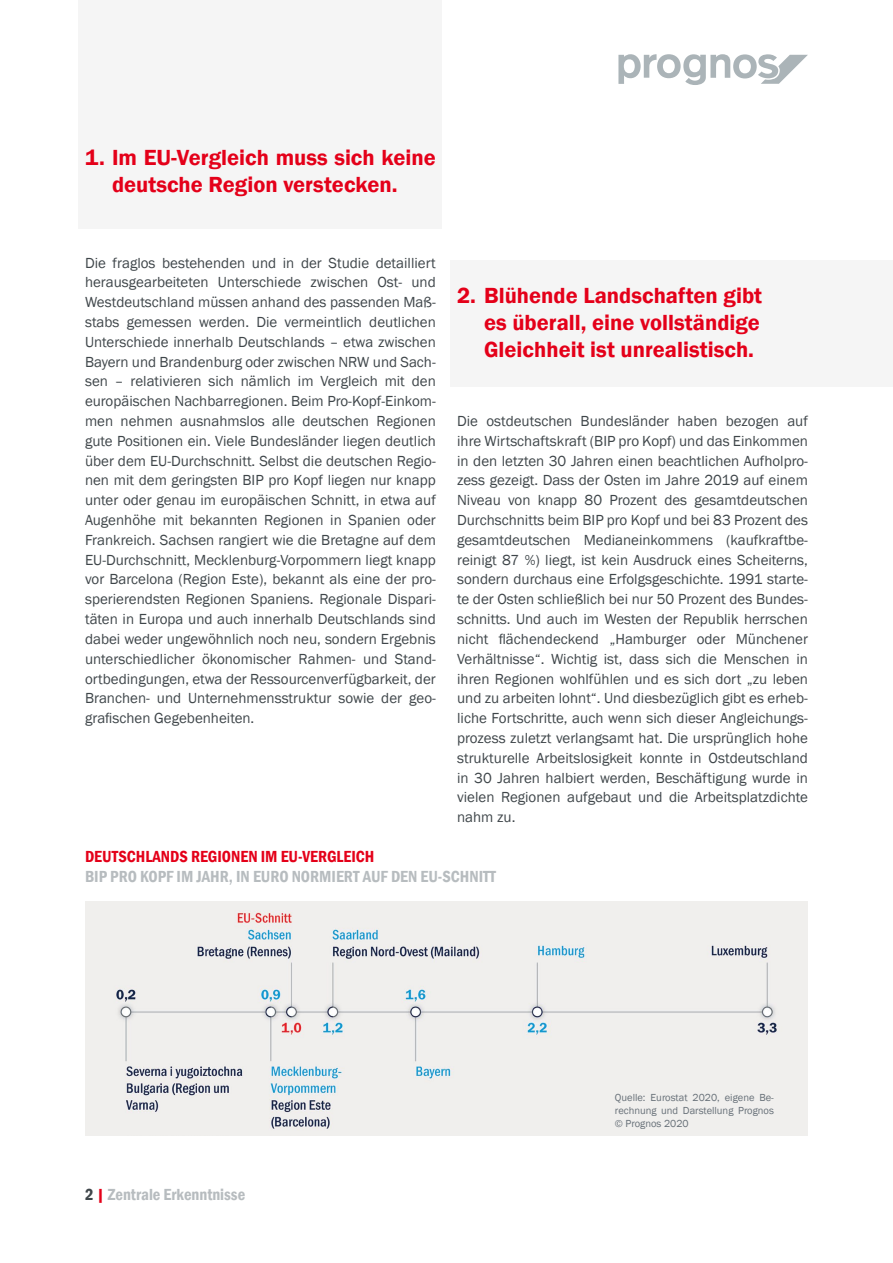
<style>
.page{position:relative;width:893px;height:1263px;background:#fff}
.page>*{position:absolute;margin:0;border:0;box-sizing:border-box;transform-origin:0 0}
.t1{font:600 22.5px/27px "Franklin Gothic";color:#e40019;text-align:center}
.t2{font:600 condensed 16.5px "Franklin Gothic";color:#b7bcbf}
.t3{font:600 condensed 16.5px "Franklin Gothic";color:#e40019}
.t4{font:15px/19.8px "Franklin Gothic";color:#3f464a;text-align:justify}
.t5{font:10.5px/12.6px "Franklin Gothic";color:#666f77;text-align:justify}
.s1{color:#3f464a}
.s2{color:#e40019}
</style>
<div class="page">
<div style="left:79px;top:0;width:363px;height:228px;background:#f5f5f5"></div>
<div style="left:451px;top:260px;width:442px;height:126px;background:#f5f5f5"></div>
<svg style="left:618px;top:54px;width:190px;height:31px"></svg>
<img style="left:85px;top:901px;width:723px;height:234px">
<p class="t1" style="left:85px;top:144px;width:352px">1. Im EU-Vergleich muss sich keine deutsche Region verstecken.</p>
<p class="t4" style="left:85px;top:253px;width:352px">Die fraglos bestehenden und in der Studie detailliert herausgearbeiteten Unterschiede zwischen Ost- und Westdeutschland müssen anhand des passenden Maß&shy;stabs gemessen werden. Die vermeintlich deutlichen Unterschiede innerhalb Deutschlands – etwa zwischen Bayern und Brandenburg oder zwischen NRW und Sach&shy;sen – relativieren sich nämlich im Vergleich mit den europäischen Nachbarregionen. Beim Pro-Kopf-Einkom&shy;men nehmen ausnahmslos alle deutschen Regionen gute Positionen ein. Viele Bundesländer liegen deutlich über dem EU-Durchschnitt. Selbst die deutschen Regio&shy;nen mit dem geringsten BIP pro Kopf liegen nur knapp unter oder genau im europäischen Schnitt, in etwa auf Augenhöhe mit bekannten Regionen in Spanien oder Frankreich. Sachsen rangiert wie die Bretagne auf dem EU-Durchschnitt, Mecklenburg-Vorpommern liegt knapp vor Barcelona (Region Este), bekannt als eine der pro&shy;sperierendsten Regionen Spaniens. Regionale Dispari&shy;täten in Europa und auch innerhalb Deutschlands sind dabei weder ungewöhnlich noch neu, sondern Ergebnis unterschiedlicher ökonomischer Rahmen- und Stand&shy;ortbedingungen, etwa der Ressourcenverfügbarkeit, der Branchen- und Unternehmensstruktur sowie der geo&shy;grafischen Gegebenheiten.</p>
<p class="t1" style="left:484px;top:282px;width:280px;text-align:justify;text-indent:-27px">2. Blühende Landschaften gibt es überall, eine vollständige Gleichheit ist unrealistisch.</p>
<p class="t4" style="left:457px;top:411px;width:352px">Die ostdeutschen Bundesländer haben bezogen auf ihre Wirtschaftskraft (BIP pro Kopf) und das Einkommen in den letzten 30 Jahren einen beachtlichen Aufholpro&shy;zess gezeigt. Dass der Osten im Jahre 2019 auf einem Niveau von knapp 80 Prozent des gesamtdeutschen Durchschnitts beim BIP pro Kopf und bei 83 Prozent des gesamtdeutschen Medianeinkommens (kaufkraftbe&shy;reinigt 87 %) liegt, ist kein Ausdruck eines Scheiterns, sondern durchaus eine Erfolgsgeschichte. 1991 starte&shy;te der Osten schließlich bei nur 50 Prozent des Bundes&shy;schnitts. Und auch im Westen der Republik herrschen nicht flächendeckend „Hamburger oder Münchener Verhältnisse“. Wichtig ist, dass sich die Menschen in ihren Regionen wohlfühlen und es sich dort „zu leben und zu arbeiten lohnt“. Und diesbezüglich gibt es erheb&shy;liche Fortschritte, auch wenn sich dieser Angleichungs&shy;prozess zuletzt verlangsamt hat. Die ursprünglich hohe strukturelle Arbeitslosigkeit konnte in Ostdeutschland in 30 Jahren halbiert werden, Beschäftigung wurde in vielen Regionen aufgebaut und die Arbeitsplatzdichte nahm zu.</p>
<p class="t3" style="left:85px;top:845px;width:291px">DEUTSCHLANDS REGIONEN IM EU-VERGLEICH</p>
<p class="t2" style="left:85px;top:865px;width:413px">BIP PRO KOPF IM JAHR, IN EURO NORMIERT AUF DEN EU-SCHNITT</p>
<p class="t2" style="left:85px;top:1183px;width:162px"><span class="s1">2</span> <span class="s2">|</span> Zentrale Erkenntnisse</p>
<p class="t5" style="left:615px;top:1092px;width:161px">Quelle: Eurostat 2020, eigene Be&shy;rechnung und Darstellung Prognos © Prognos 2020</p>
</div>
